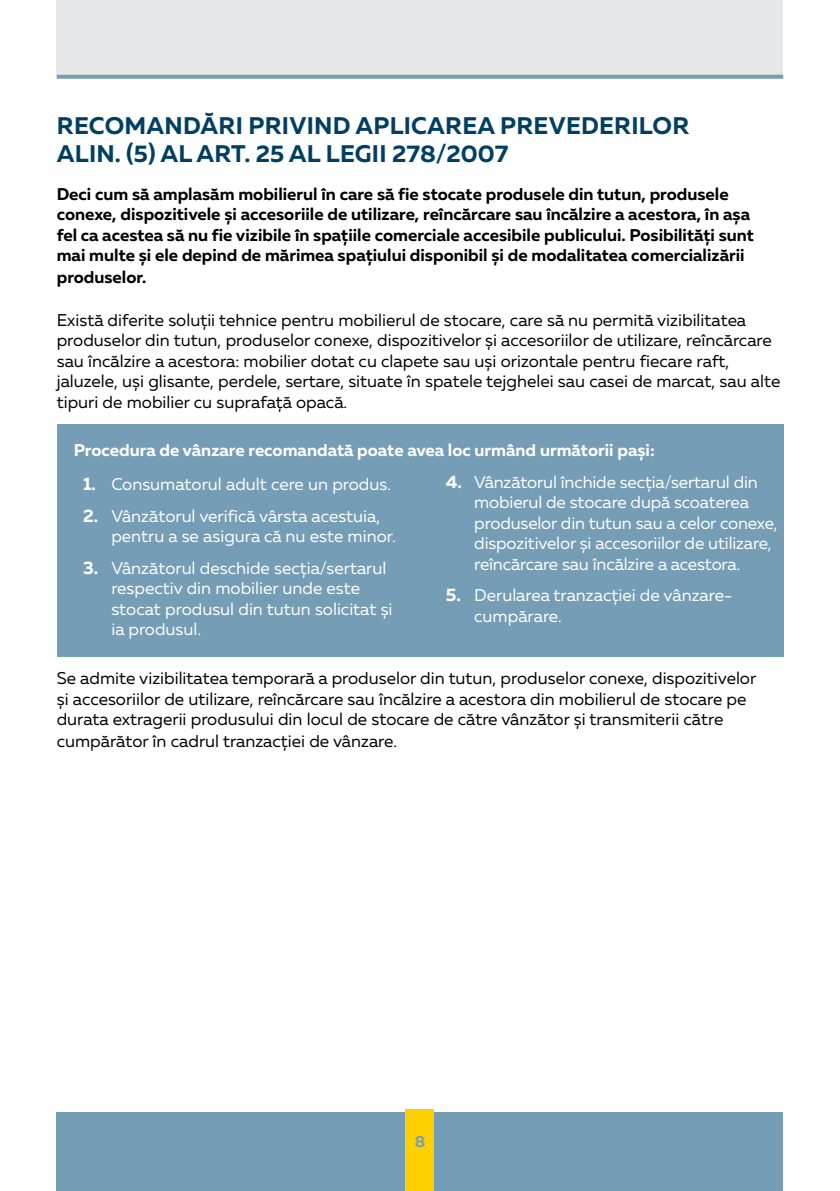
<style>
.page{position:relative;width:840px;height:1191px;background:#fff}
.page>*{position:absolute;margin:0;border:0;box-sizing:border-box;transform-origin:0 0}
.t1{font:700 24px/28.8px "Muller";letter-spacing:.01em;color:#003f62}
.t2{font:17px/20.4px "Muller";color:#000}
.t3{font:17px/20.4px "Muller";color:#fff}
.t4{font:700 17px/20.8px "Muller";color:#000}
.t5{font:700 17px "Muller";color:#fff}
.t6{font:700 16px "Muller";color:#759db6}
.s1{font-weight:700;font-size:18px}
</style>
<div class="page">
<div style="left:57px;top:0;width:725px;height:77px;background:#e6e7e8"></div>
<div style="left:57px;top:1112px;width:725px;height:79px;background:#759db6"></div>
<div style="left:405px;top:1109px;width:29px;height:82px;background:#ffd000"></div>
<svg style="left:57px;top:75px;width:725px;height:4px;fill:#759db6"></svg>
<div style="left:57px;top:424px;width:726px;height:232px;background:#759db6"></div>
<h1 class="t1" style="left:57px;top:111px;width:633px">RECOMANDĂRI PRIVIND APLICAREA PREVEDERILOR<br>ALIN. (5) AL ART. 25 AL LEGII 278/2007</h1>
<p class="t4" style="left:57px;top:183px;width:698px">Deci cum să amplasăm mobilierul în care să fie stocate produsele din tutun, produsele conexe, dispozitivele și accesoriile de utilizare, reîncărcare sau încălzire a acestora, în așa fel ca acestea să nu fie vizibile în spaţiile comerciale accesibile publicului. Posibilități sunt mai multe și ele depind de mărimea spațiului disponibil și de modalitatea comercializării produselor.</p>
<p class="t2" style="left:57px;top:309px;width:724px">Există diferite soluții tehnice pentru mobilierul de stocare, care să nu permită vizibilitatea produselor din tutun, produselor conexe, dispozitivelor și accesoriilor de utilizare, reîncărcare sau încălzire a acestora: mobilier dotat cu clapete sau uși orizontale pentru fiecare raft, jaluzele, uși glisante, perdele, sertare, situate în spatele tejghelei sau casei de marcat, sau alte tipuri de mobilier cu suprafață opacă.</p>
<p class="t5" style="left:74px;top:440px;width:582px">Procedura de vânzare recomandată poate avea loc urmând următorii pași:</p>
<p class="t3" style="left:474px;top:472px;width:305px;text-indent:-28px"><span class="s1">4.</span> Vânzătorul închide secția/sertarul din mobierul de stocare după scoaterea produselor din tutun sau a celor conexe, dispozitivelor și accesoriilor de utilizare, reîncărcare sau încălzire a acestora.</p>
<p class="t3" style="left:474px;top:585px;width:259px;text-indent:-28px"><span class="s1">5.</span> Derularea tranzacției de vânzare&shy;cumpărare.</p>
<p class="t3" style="left:83px;top:474px;width:309px"><span class="s1">1.</span> Consumatorul adult cere un produs.</p>
<p class="t3" style="left:111px;top:505px;width:286px;text-indent:-28px"><span class="s1">2.</span> Vânzătorul verifică vârsta acestuia, pentru a se asigura că nu este minor.</p>
<p class="t3" style="left:111px;top:557px;width:282px;text-indent:-28px"><span class="s1">3.</span> Vânzătorul deschide secția/sertarul respectiv din mobilier unde este stocat produsul din tutun solicitat și ia produsul.</p>
<p class="t2" style="left:57px;top:668px;width:700px">Se admite vizibilitatea temporară a produselor din tutun, produselor conexe, dispozitivelor și accesoriilor de utilizare, reîncărcare sau încălzire a acestora din mobilierul de stocare pe durata extragerii produsului din locul de stocare de către vânzător și transmiterii către cumpărător în cadrul tranzacției de vânzare.</p>
<p class="t6" style="left:414px;top:1131px;width:12px">8</p>
</div>
